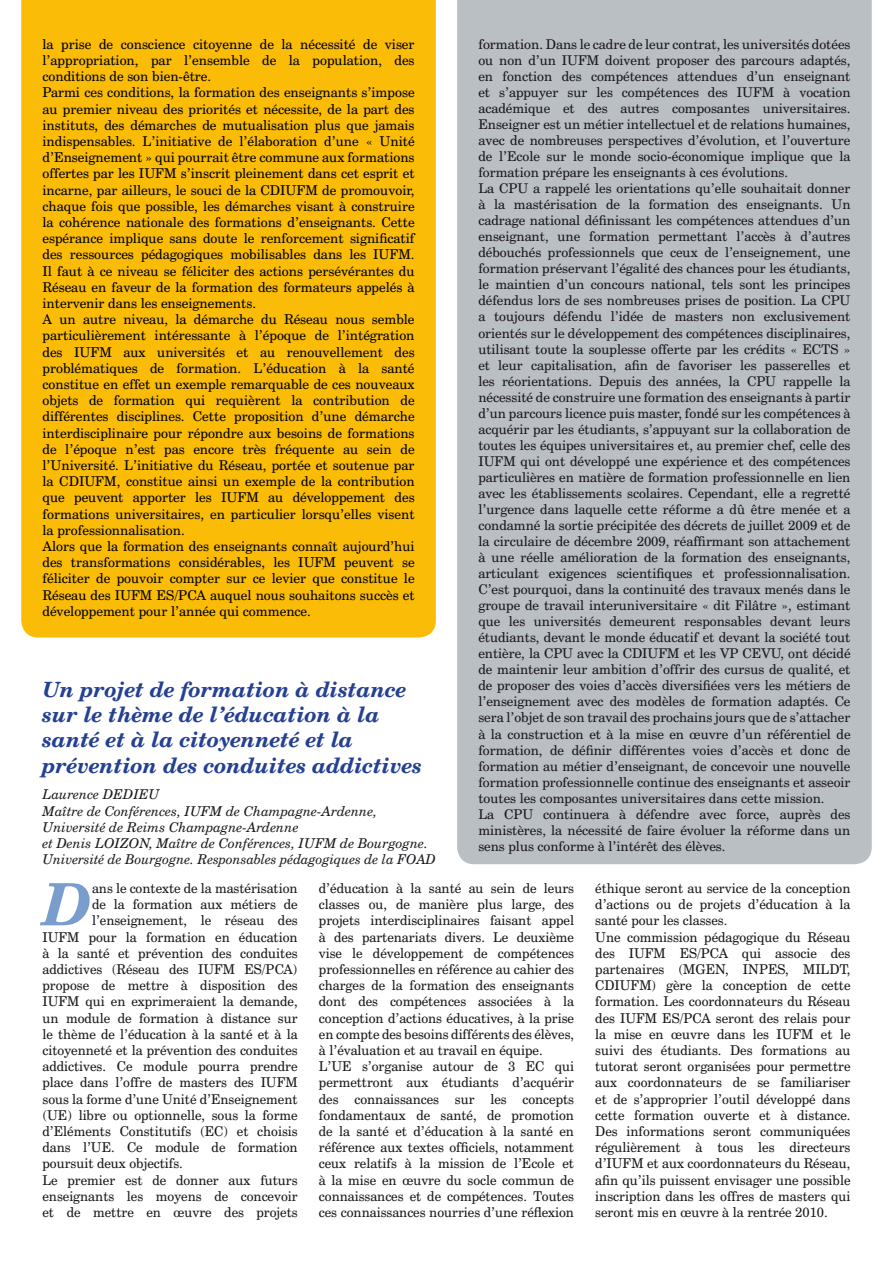
<style>
.page{position:relative;width:893px;height:1263px;background:#fff}
.page>*{position:absolute;margin:0;border:0;box-sizing:border-box;transform-origin:0 0}
.t1{font:italic 700 58.35px "Century Schoolbook BT";color:#799ece}
.t2{font:italic 700 21px/25.2px "Century Schoolbook BT";color:#244091}
.t3{font:13.5px/16.2px "Century Schoolbook BT";color:#1a171c;text-align:justify}
.t4{font:13.5px/16.2px "Century Schoolbook BT";color:#000;text-align:justify}
.t5{font:italic 13.5px/16.2px "Century Schoolbook BT";color:#1a171c}
.t6{font:13.35px/16px "Century Schoolbook BT";color:#1a171c;text-align:justify}
.s1{font-size:13.5px}
</style>
<div class="page">
<div style="left:457px;top:0;width:415px;height:864px;background:#babfc3"></div>
<div style="left:21px;top:0;width:415px;height:637px;background:#fabc07"></div>
<p class="t4" style="left:43px;top:36px;width:374px">la prise de conscience citoyenne de la nécessité de viser l’appropriation, par l’ensemble de la population, des conditions de son bien-être.</p>
<p class="t4" style="left:43px;top:84px;width:374px">Parmi ces conditions, la formation des enseignants s’impose au premier niveau des priorités et nécessite, de la part des instituts, des démarches de mutualisation plus que jamais indispensables. L’initiative de l’élaboration d’une « Unité d’Enseignement » qui pourrait être commune aux formations offertes par les IUFM s’inscrit pleinement dans cet esprit et incarne, par ailleurs, le souci de la CDIUFM de promouvoir, chaque fois que possible, les démarches visant à construire la cohérence nationale des formations d’enseignants. Cette espérance implique sans doute le renforcement significatif des ressources pédagogiques mobilisables dans les IUFM.<br>Il faut à ce niveau se féliciter des actions persévérantes du Réseau en faveur de la formation des formateurs appelés à intervenir dans les enseignements.</p>
<p class="t4" style="left:43px;top:311px;width:374px">A un autre niveau, la démarche du Réseau nous semble particulièrement intéressante à l’époque de l’intégration des IUFM aux universités et au renouvellement des problématiques de formation. L’éducation à la santé constitue en effet un exemple remarquable de ces nouveaux objets de formation qui requièrent la contribution de différentes disciplines. Cette proposition d’une démarche interdisciplinaire pour répondre aux besoins de formations de l’époque n’est pas encore très fréquente au sein de l’Université. L’initiative du Réseau, portée et soutenue par la CDIUFM, constitue ainsi un exemple de la contribution que peuvent apporter les IUFM au développement des formations universitaires, en particulier lorsqu’elles visent la professionnalisation.</p>
<p class="t4" style="left:43px;top:538px;width:374px">Alors que la formation des enseignants connaît aujourd’hui des transformations considérables, les IUFM peuvent se féliciter de pouvoir compter sur ce levier que constitue le Réseau des IUFM ES/PCA auquel nous souhaitons succès et développement pour l’année qui commence.</p>
<p class="t2" style="left:43px;top:676px;width:381px">Un projet de formation à distance sur le thème de l’éducation à la santé et à la citoyenneté et la prévention des conduites addictives</p>
<p class="t5" style="left:43px;top:786px;width:118px">Laurence DEDIEU</p>
<p class="t5" style="left:43px;top:802px;width:336px">Maître de Conférences, IUFM de Champagne-Ardenne,<br>Université de Reims Champagne-Ardenne</p>
<p class="t5" style="left:43px;top:835px;width:395px">et Denis LOIZON, Maître de Conférences, IUFM de Bourgogne.<br>Université de Bourgogne. Responsables pédagogiques de la FOAD</p>
<p class="t6" style="left:478px;top:36px;width:374px"><span class="s1">formation.</span> Dans le cadre de leur contrat, les universités dotées ou non d’un IUFM doivent proposer des parcours adaptés, en fonction des compétences attendues d’un enseignant et s’appuyer sur les compétences des IUFM à vocation académique et des autres composantes universitaires.<br>Enseigner est un métier intellectuel et de relations humaines, avec de nombreuses perspectives d’évolution, et l’ouverture de l’Ecole sur le monde socio-économique implique que la formation prépare les enseignants à ces évolutions.</p>
<p class="t6" style="left:478px;top:180px;width:374px">La CPU a rappelé les orientations qu’elle souhaitait donner à la mastérisation de la formation des enseignants. Un cadrage national définissant les compétences attendues d’un enseignant, une formation permettant l’accès à d’autres débouchés professionnels que ceux de l’enseignement, une formation préservant l’égalité des chances pour les étudiants, le maintien d’un concours national, tels sont les principes défendus lors de ses nombreuses prises de position. La CPU a toujours défendu l’idée de masters non exclusivement orientés sur le développement des compétences disciplinaires, utilisant toute la souplesse offerte par les crédits « ECTS » et leur capitalisation, afin de favoriser les passerelles et les réorientations. Depuis des années, la CPU rappelle la nécessité de construire une formation des enseignants à partir d’un parcours licence puis master, fondé sur les compétences à acquérir par les étudiants, s’appuyant sur la collaboration de toutes les équipes universitaires et, au premier chef, celle des IUFM qui ont développé une expérience et des compétences particulières en matière de formation professionnelle en lien avec les établissements scolaires. Cependant, elle a regretté l’urgence dans laquelle cette réforme a dû être menée et a condamné la sortie précipitée des décrets de juillet 2009 et de la circulaire de décembre 2009, réaffirmant son attachement à une réelle amélioration de la formation des enseignants, articulant exigences scientifiques et professionnalisation.<br>C’est pourquoi, dans la continuité des travaux menés dans le groupe de travail interuniversitaire « dit Filâtre », estimant que les universités demeurent responsables devant leurs étudiants, devant le monde éducatif et devant la société tout entière, la CPU avec la CDIUFM et les VP CEVU, ont décidé de maintenir leur ambition d’offrir des cursus de qualité, et de proposer des voies d’accès diversifiées vers les métiers de l’enseignement avec des modèles de formation adaptés. Ce sera l’objet de son travail des prochains jours que de s’attacher à la construction et à la mise en œuvre d’un référentiel de formation, de définir différentes voies d’accès et donc de formation au métier d’enseignant, de concevoir une nouvelle formation professionnelle continue des enseignants et asseoir toutes les composantes universitaires dans cette mission.</p>
<p class="t6" style="left:478px;top:806px;width:374px">La CPU continuera à défendre avec force, auprès des ministères, la nécessité de faire évoluer la réforme dans un sens plus conforme à l’intérêt des élèves.</p>
<p class="t1" style="left:43px;top:868px;width:51px">D</p>
<p class="t3" style="left:92px;top:880px;width:207px">ans le contexte de la mastérisation</p>
<p class="t3" style="left:92px;top:896px;width:207px">de la formation aux métiers de</p>
<p class="t3" style="left:92px;top:912px;width:207px">l’enseignement, le réseau des</p>
<p class="t3" style="left:43px;top:928px;width:257px">IUFM pour la formation en éducation</p>
<p class="t3" style="left:43px;top:945px;width:257px">à la santé et prévention des conduites</p>
<p class="t3" style="left:43px;top:961px;width:257px">addictives (Réseau des IUFM ES/PCA)</p>
<p class="t3" style="left:43px;top:977px;width:257px">propose de mettre à disposition des</p>
<p class="t3" style="left:43px;top:993px;width:257px">IUFM qui en exprimeraient la demande,</p>
<p class="t3" style="left:43px;top:1009px;width:257px">un module de formation à distance sur</p>
<p class="t3" style="left:43px;top:1026px;width:257px">le thème de l’éducation à la santé et à la</p>
<p class="t3" style="left:43px;top:1042px;width:257px">citoyenneté et la prévention des conduites</p>
<p class="t3" style="left:43px;top:1058px;width:257px">addictives. Ce module pourra prendre</p>
<p class="t3" style="left:43px;top:1074px;width:257px">place dans l’offre de masters des IUFM</p>
<p class="t3" style="left:43px;top:1090px;width:257px">sous la forme d’une Unité d’Enseignement</p>
<p class="t3" style="left:43px;top:1107px;width:257px">(UE) libre ou optionnelle, sous la forme</p>
<p class="t3" style="left:43px;top:1123px;width:257px">d’Eléments Constitutifs (EC) et choisis</p>
<p class="t3" style="left:43px;top:1139px;width:257px">dans l’UE. Ce module de formation</p>
<p class="t3" style="left:43px;top:1155px;width:142px">poursuit deux objectifs.</p>
<p class="t3" style="left:43px;top:1171px;width:257px">Le premier est de donner aux futurs enseignants les moyens de concevoir et de mettre en œuvre des projets</p>
<p class="t3" style="left:319px;top:880px;width:257px">d’éducation à la santé au sein de leurs classes ou, de manière plus large, des projets interdisciplinaires faisant appel à des partenariats divers. Le deuxième vise le développement de compétences professionnelles en référence au cahier des charges de la formation des enseignants dont des compétences associées à la conception d’actions éducatives, à la prise en compte des besoins différents des élèves, à l’évaluation et au travail en équipe.</p>
<p class="t3" style="left:319px;top:1058px;width:257px">L’UE s’organise autour de 3 EC qui permettront aux étudiants d’acquérir des connaissances sur les concepts fondamentaux de santé, de promotion de la santé et d’éducation à la santé en référence aux textes officiels, notamment ceux relatifs à la mission de l’Ecole et à la mise en œuvre du socle commun de connaissances et de compétences. Toutes ces connaissances nourries d’une réflexion</p>
<p class="t3" style="left:595px;top:880px;width:257px">éthique seront au service de la conception d’actions ou de projets d’éducation à la santé pour les classes.</p>
<p class="t3" style="left:595px;top:928px;width:257px">Une commission pédagogique du Réseau des IUFM ES/PCA qui associe des partenaires (MGEN, INPES, MILDT, CDIUFM) gère la conception de cette formation. Les coordonnateurs du Réseau des IUFM ES/PCA seront des relais pour la mise en œuvre dans les IUFM et le suivi des étudiants. Des formations au tutorat seront organisées pour permettre aux coordonnateurs de se familiariser et de s’approprier l’outil développé dans cette formation ouverte et à distance.<br>Des informations seront communiquées régulièrement à tous les directeurs d’IUFM et aux coordonnateurs du Réseau, afin qu’ils puissent envisager une possible inscription dans les offres de masters qui seront mis en œuvre à la rentrée 2010.</p>
</div>
